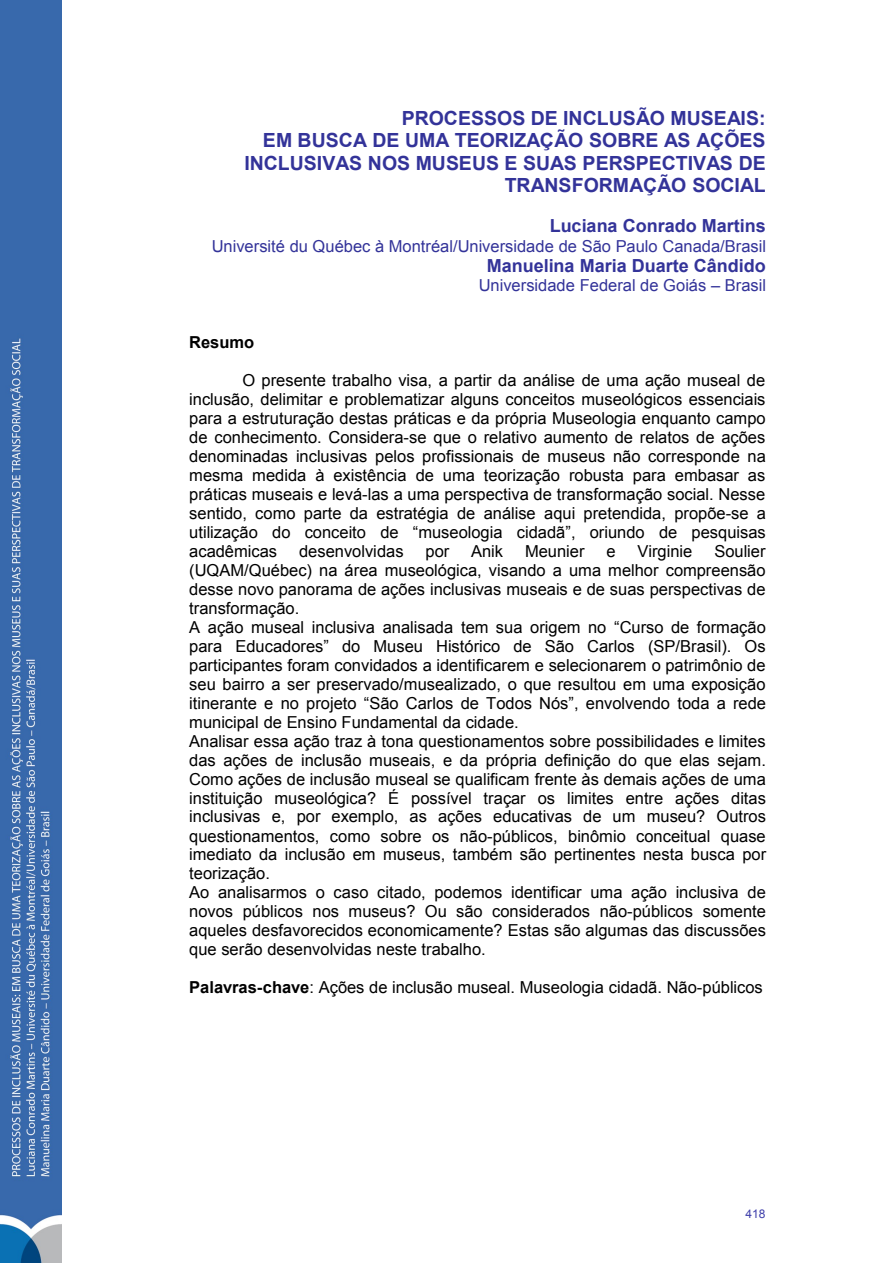
<style>
.page{position:relative;width:893px;height:1263px;background:#fff}
.page>*{position:absolute;margin:0;border:0;box-sizing:border-box;transform-origin:0 0}
.t1{font:700 19.5px/22.5px "Arial";color:#339;text-align:right}
.t2{font:700 18px "Arial";color:#339}
.t3{font:16.5px/19px "Arial";color:#000;text-align:justify}
.t4{font:16.5px "Arial";color:#339}
.t5{font:700 16.5px "Arial";color:#000}
.t6{font:12px "Arial";color:#4040ab}
.s1{font-weight:700}
</style>
<div class="page">
<img style="left:0;top:0;width:62px;height:1263px">
<p class="t1" style="left:244px;top:107px;width:523px">PROCESSOS DE INCLUSÃO MUSEAIS:<br>EM BUSCA DE UMA TEORIZAÇÃO SOBRE AS AÇÕES INCLUSIVAS NOS MUSEUS E SUAS PERSPECTIVAS DE TRANSFORMAÇÃO SOCIAL</p>
<p class="t2" style="left:549px;top:216px;width:217px">Luciana Conrado Martins</p>
<p class="t4" style="left:212px;top:237px;width:555px">Université du Québec à Montréal/Universidade de São Paulo Canada/Brasil</p>
<p class="t2" style="left:486px;top:256px;width:280px">Manuelina Maria Duarte Cândido</p>
<p class="t4" style="left:479px;top:276px;width:289px">Universidade Federal de Goiás – Brasil</p>
<p class="t5" style="left:189px;top:333px;width:66px">Resumo</p>
<p class="t3" style="left:189px;top:371px;width:578px;text-indent:53px">O presente trabalho visa, a partir da análise de uma ação museal de inclusão, delimitar e problematizar alguns conceitos museológicos essenciais para a estruturação destas práticas e da própria Museologia enquanto campo de conhecimento. Considera-se que o relativo aumento de relatos de ações denominadas inclusivas pelos profissionais de museus não corresponde na mesma medida à existência de uma teorização robusta para embasar as práticas museais e levá-las a uma perspectiva de transformação social. Nesse sentido, como parte da estratégia de análise aqui pretendida, propõe-se a utilização do conceito de “museologia cidadã”, oriundo de pesquisas acadêmicas</p>
<p class="t3" style="left:189px;top:542px;width:578px;text-align:left;text-indent:525px">Soulier (UQAM/Québec) na área museológica, visando a uma melhor compreensão desse novo panorama de ações inclusivas museais e de suas perspectivas de transformação.<br>A ação museal inclusiva analisada tem sua origem no “Curso de formação para Educadores” do Museu Histórico de São Carlos (SP/Brasil). Os participantes foram convidados a identificarem e selecionarem o patrimônio de seu bairro a ser preservado/musealizado, o que resultou em uma exposição itinerante e no projeto “São Carlos de Todos Nós”, envolvendo toda a rede municipal de Ensino Fundamental da cidade.<br>Analisar essa ação traz à tona questionamentos sobre possibilidades e limites das ações de inclusão museais, e da própria definição do que elas sejam.<br>Como ações de inclusão museal se qualificam frente às demais ações de uma instituição museológica? É possível traçar os limites entre ações ditas inclusivas e, por exemplo, as ações educativas de um museu? Outros questionamentos, como sobre os não-públicos, binômio conceitual quase imediato da inclusão em museus, também são pertinentes nesta busca por teorização.<br>Ao analisarmos o caso citado, podemos identificar uma ação inclusiva de novos públicos nos museus? Ou são considerados não-públicos somente aqueles desfavorecidos economicamente? Estas são algumas das discussões que serão desenvolvidas neste trabalho.</p>
<p class="t3" style="left:189px;top:978px;width:575px"><span class="s1">Palavras-chave</span>: Ações de inclusão museal. Museologia cidadã. Não-públicos</p>
<p class="t3" style="left:299px;top:542px;width:106px">desenvolvidas</p>
<p class="t3" style="left:425px;top:542px;width:25px">por</p>
<p class="t3" style="left:471px;top:542px;width:33px">Anik</p>
<p class="t3" style="left:525px;top:542px;width:61px">Meunier</p>
<p class="t3" style="left:606px;top:542px;width:11px">e</p>
<p class="t3" style="left:637px;top:542px;width:56px">Virginie</p>
<p class="t6" style="left:745px;top:1206px;width:22px">418</p>
</div>
